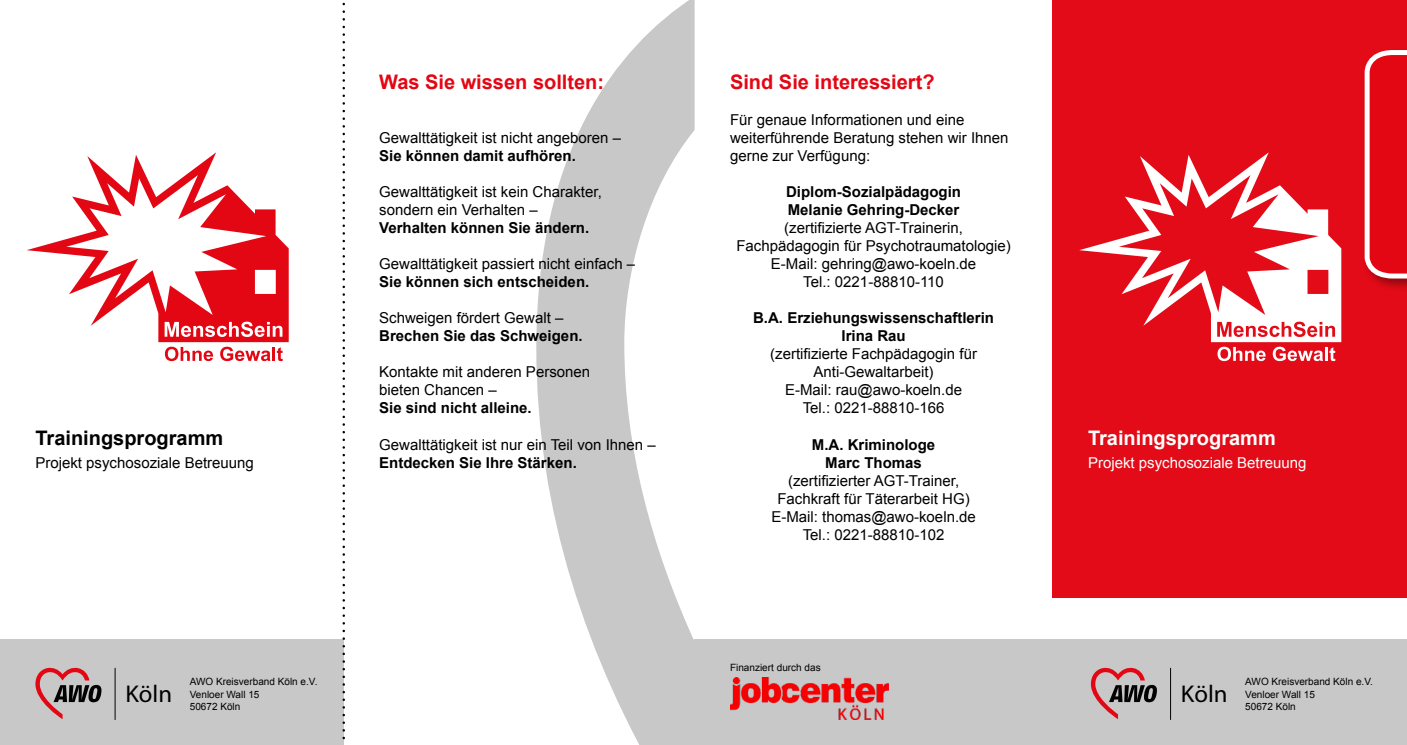
<style>
.page{position:relative;width:1407px;height:745px;background:#fff}
.page>*{position:absolute;margin:0;border:0;box-sizing:border-box;transform-origin:0 0}
.t1{font:24.25px "Myriad Pro";color:#000}
.t2{font:700 20px "Arial";color:#e30613}
.t3{font:700 20px "Arial";color:#fff}
.t4{font:700 20px "Arial";color:#000}
.t5{font:15px/18px "Arial";color:#000}
.t6{font:700 15px/18px "Arial";color:#000;text-align:center}
.t7{font:15px "Arial";color:#fff}
.t8{font:10px/12.5px "Arial";color:#000}
</style>
<div class="page">
<div style="left:694px;top:638px;width:713px;height:106px;background:#c8c8c8"></div>
<div style="left:0;top:638px;width:344px;height:106px;background:#c8c8c8"></div>
<div style="left:1052px;top:0;width:355px;height:597px;background:#e30b17"></div>
<div style="left:1362px;top:47px;width:45px;height:244px;background:#000;opacity:.35"></div>
<svg style="left:1362px;top:47px;width:45px;height:234px"></svg>
<svg style="left:1091px;top:667px;width:66px;height:51px"></svg>
<hr style="left:1170px;top:667px;width:1px;height:52px;background:#020203">
<svg style="left:536px;top:0;width:158px;height:744px;fill:#c8c8c8"></svg>
<svg style="left:35px;top:667px;width:66px;height:51px"></svg>
<hr style="left:115px;top:667px;width:1px;height:52px;background:#020203">
<img style="left:730px;top:677px;width:158px;height:42px">
<svg style="left:342px;top:2px;width:3px;height:743px"></svg>
<svg style="left:27px;top:152px;width:262px;height:190px"></svg>
<svg style="left:165px;top:346px;width:48px;height:15px"></svg>
<svg style="left:220px;top:346px;width:63px;height:15px"></svg>
<svg style="left:1079px;top:152px;width:262px;height:190px"></svg>
<svg style="left:1217px;top:346px;width:48px;height:15px"></svg>
<svg style="left:1272px;top:346px;width:63px;height:15px"></svg>
<h2 class="t4" style="left:35px;top:424px;width:189px">Trainingsprogramm</h2>
<p class="t5" style="left:35px;top:453px;width:220px">Projekt psychosoziale Betreuung</p>
<h2 class="t2" style="left:379px;top:69px;width:226px">Was Sie wissen sollten:</h2>
<p class="t5" style="left:379px;top:129px;width:243px">Gewalttätigkeit ist nicht angeboren –</p>
<p class="t6" style="left:379px;top:147px;width:198px">Sie können damit aufhören.</p>
<p class="t5" style="left:379px;top:183px;width:224px">Gewalttätigkeit ist kein Charakter, sondern ein Verhalten –</p>
<p class="t6" style="left:379px;top:219px;width:212px">Verhalten können Sie ändern.</p>
<p class="t5" style="left:379px;top:255px;width:257px">Gewalttätigkeit passiert nicht einfach –</p>
<p class="t6" style="left:379px;top:273px;width:212px">Sie können sich entscheiden.</p>
<p class="t5" style="left:379px;top:309px;width:186px">Schweigen fördert Gewalt –</p>
<p class="t6" style="left:379px;top:327px;width:205px">Brechen Sie das Schweigen.</p>
<p class="t5" style="left:379px;top:363px;width:212px">Kontakte mit anderen Personen bieten Chancen –</p>
<p class="t6" style="left:379px;top:399px;width:154px">Sie sind nicht alleine.</p>
<p class="t5" style="left:379px;top:435px;width:278px">Gewalttätigkeit ist nur ein Teil von Ihnen –</p>
<p class="t6" style="left:379px;top:453px;width:199px">Entdecken Sie Ihre Stärken.</p>
<h1 class="t1" style="left:125px;top:678px;width:48px">Köln</h1>
<p class="t8" style="left:190px;top:675px;width:129px">AWO Kreisverband Köln e.V.<br>Venloer Wall 15<br>50672 Köln</p>
<h2 class="t2" style="left:730px;top:69px;width:206px">Sind Sie interessiert?</h2>
<p class="t5" style="left:730px;top:111px;width:280px">Für genaue Informationen und eine weiterführende Beratung stehen wir Ihnen gerne zur Verfügung:</p>
<p class="t6" style="left:786px;top:183px;width:177px;text-align:left">Diplom-Sozialpädagogin<br>Melanie Gehring-Decker</p>
<p class="t5" style="left:736px;top:219px;width:276px;text-align:center">(zertifizierte AGT-Trainerin,<br>Fachpädagogin für Psychotraumatologie)<br>E-Mail: gehring@awo-koeln.de<br>Tel.: 0221-88810-110</p>
<p class="t6" style="left:753px;top:309px;width:242px">B.A. Erziehungswissenschaftlerin<br>Irina Rau</p>
<p class="t5" style="left:770px;top:345px;width:208px;text-align:center">(zertifizierte Fachpädagogin für<br>Anti-Gewaltarbeit)<br>E-Mail: rau@awo-koeln.de<br>Tel.: 0221-88810-166</p>
<p class="t6" style="left:812px;top:435px;width:125px">M.A. Kriminologe<br>Marc Thomas</p>
<p class="t5" style="left:771px;top:471px;width:206px;text-align:center">(zertifizierter AGT-Trainer,<br>Fachkraft für Täterarbeit HG)<br>E-Mail: thomas@awo-koeln.de<br>Tel.: 0221-88810-102</p>
<p class="t8" style="left:730px;top:661px;width:92px">Finanziert durch das</p>
<h2 class="t3" style="left:1088px;top:424px;width:189px">Trainingsprogramm</h2>
<p class="t7" style="left:1088px;top:452px;width:220px">Projekt psychosoziale Betreuung</p>
<h1 class="t1" style="left:1181px;top:678px;width:48px">Köln</h1>
<p class="t8" style="left:1245px;top:675px;width:129px">AWO Kreisverband Köln e.V.<br>Venloer Wall 15<br>50672 Köln</p>
</div>
